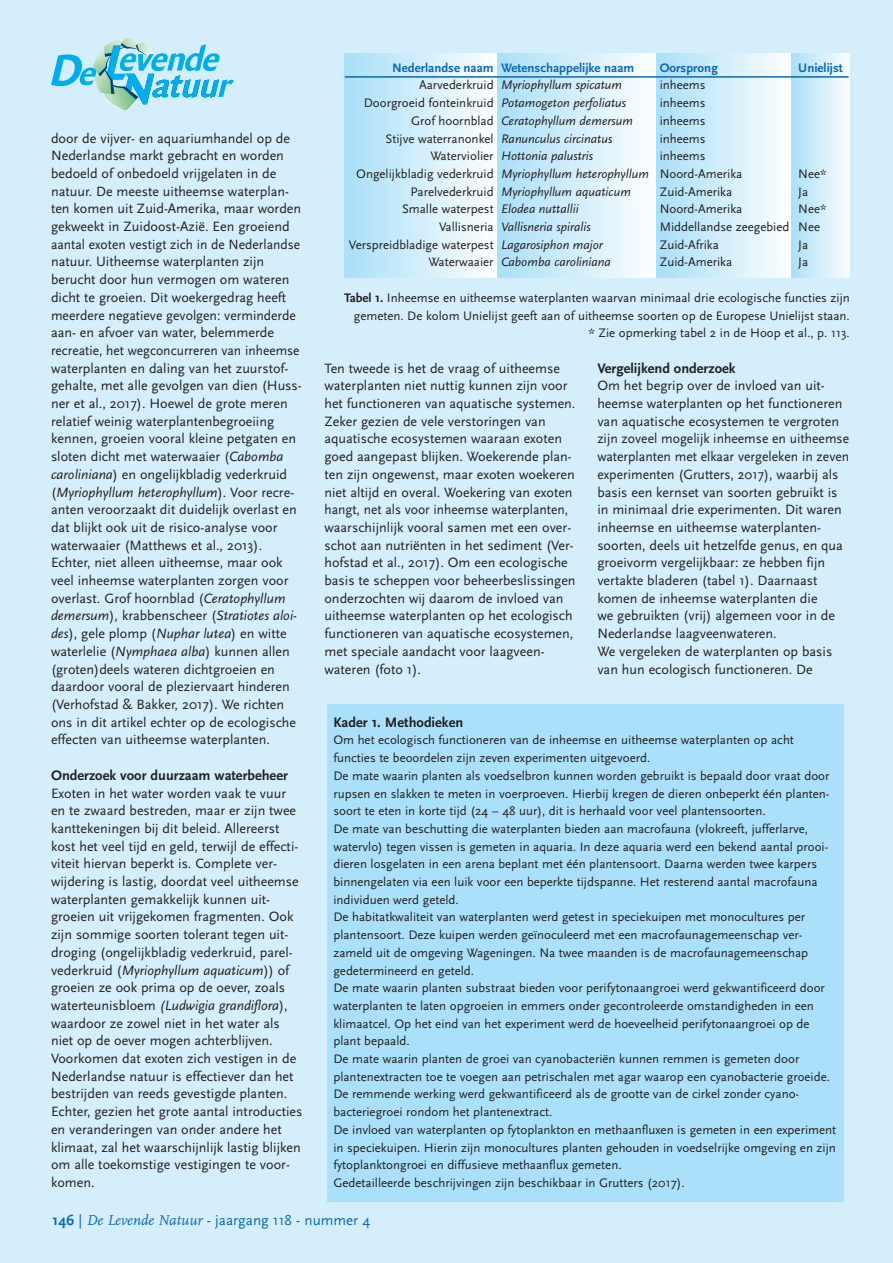
<style>
.page{position:relative;width:893px;height:1263px;background:#d4effb}
.page>*{position:absolute;margin:0;border:0;box-sizing:border-box;transform-origin:0 0}
.t1{font:15px "Scala Sans";color:#0c68b2}
.t2{font:700 14.4px "Scala Sans";color:#231f20}
.t3{font:14.1px/17.7px "Scala Sans";color:#231f20}
.t4{font:12.9px/17.7px "Scala Sans";color:#231f20}
.t5{font:italic 12.9px "Scala Sans";color:#231f20}
.t6{font:700 12.9px "Scala Sans";color:#0c68b2}
.s1{font-style:italic}
.s2{font-style:normal}
.s3{font-weight:700}
.s4{font-family:"FF Scala";font-style:italic}
</style>
<div class="page">
<div style="left:345px;top:54px;width:152px;height:223px;background:linear-gradient(to right,#aadff8,#fcfefe)"></div>
<div style="left:497px;top:54px;width:160px;height:223px;background:linear-gradient(to right,#a9dff8,#fdfefe)"></div>
<div style="left:657px;top:54px;width:134px;height:223px;background:linear-gradient(to right,#aadff8,#fcfefe)"></div>
<div style="left:791px;top:54px;width:58px;height:223px;background:linear-gradient(to right,#a9dff8,#fafdfe)"></div>
<div style="left:327px;top:705px;width:517px;height:497px;background:#aae0f9"></div>
<svg style="left:51px;top:38px;width:183px;height:73px"></svg>
<hr style="left:345px;top:76px;width:503px;height:2px;background:#0c68b2">
<p class="t3" style="left:51px;top:129px;width:252px">door de vijver- en aquariumhandel op de Nederlandse markt gebracht en worden bedoeld of onbedoeld vrijgelaten in de natuur. De meeste uitheemse waterplan&shy;ten komen uit Zuid-Amerika, maar worden gekweekt in Zuidoost-Azië. Een groeiend aantal exoten vestigt zich in de Nederlandse natuur. Uitheemse waterplanten zijn berucht door hun vermogen om wateren dicht te groeien. Dit woekergedrag heeft meerdere negatieve gevolgen: verminderde aan- en afvoer van water, belemmerde recreatie, het wegconcurreren van inheemse waterplanten en daling van het zuurstof&shy;gehalte, met alle gevolgen van dien (Huss&shy;ner et al., 2017). Hoewel de grote meren relatief weinig waterplantenbegroeiing kennen, groeien vooral kleine petgaten en sloten dicht met waterwaaier (<span class="s1">Cabomba caroliniana</span>) en ongelijkbladig vederkruid (<span class="s1">Myriophyllum heterophyllum</span>). Voor recre&shy;anten veroorzaakt dit duidelijk overlast en dat blijkt ook uit de risico-analyse voor waterwaaier (Matthews et al., 2013).<br>Echter, niet alleen uitheemse, maar ook veel inheemse waterplanten zorgen voor overlast. Grof hoornblad (<span class="s1">Ceratophyllum demersum</span>), krabbenscheer (<span class="s1">Stratiotes aloi&shy;des</span>), gele plomp (<span class="s1">Nuphar lutea</span>) en witte waterlelie (<span class="s1">Nymphaea alba</span>) kunnen allen (groten)deels wateren dichtgroeien en daardoor vooral de pleziervaart hinderen (Verhofstad &amp; Bakker, 2017). We richten ons in dit artikel echter op de ecologische effecten van uitheemse waterplanten.</p>
<p class="t2" style="left:51px;top:766px;width:238px">Onderzoek voor duurzaam waterbeheer</p>
<p class="t3" style="left:51px;top:784px;width:253px">Exoten in het water worden vaak te vuur en te zwaard bestreden, maar er zijn twee kanttekeningen bij dit beleid. Allereerst kost het veel tijd en geld, terwijl de effecti&shy;viteit hiervan beperkt is. Complete ver&shy;wijdering is lastig, doordat veel uitheemse waterplanten gemakkelijk kunnen uit&shy;groeien uit vrijgekomen fragmenten. Ook zijn sommige soorten tolerant tegen uit&shy;droging (ongelijkbladig vederkruid, parel&shy;vederkruid (<span class="s1">Myriophyllum aquaticum</span>)) of groeien ze ook prima op de oever, zoals waterteunisbloem <span class="s1">(Ludwigia grandiflora</span>), waardoor ze zowel niet in het water als niet op de oever mogen achterblijven.<br>Voorkomen dat exoten zich vestigen in de Nederlandse natuur is effectiever dan het bestrijden van reeds gevestigde planten.<br>Echter, gezien het grote aantal introducties en veranderingen van onder andere het klimaat, zal het waarschijnlijk lastig blijken om alle toekomstige vestigingen te voor&shy;komen.</p>
<p class="t6" style="left:392px;top:60px;width:244px">Nederlandse naam Wetenschappelijke naam</p>
<p class="t6" style="left:660px;top:60px;width:60px">Oorsprong</p>
<p class="t6" style="left:798px;top:60px;width:46px">Unielijst</p>
<p class="t5" style="left:419px;top:77px;width:205px"><span class="s2">Aarvederkruid</span> Myriophyllum spicatum</p>
<p class="t4" style="left:660px;top:76px;width:47px">inheems</p>
<p class="t4" style="left:364px;top:94px;width:264px">Doorgroeid fonteinkruid <span class="s1">Potamogeton perfoliatus</span></p>
<p class="t4" style="left:660px;top:94px;width:47px">inheems</p>
<p class="t5" style="left:411px;top:113px;width:223px"><span class="s2">Grof hoornblad</span> Ceratophyllum demersum</p>
<p class="t4" style="left:660px;top:111px;width:47px">inheems</p>
<p class="t5" style="left:385px;top:131px;width:228px"><span class="s2">Stijve waterranonkel</span> Ranunculus circinatus</p>
<p class="t4" style="left:660px;top:129px;width:47px">inheems</p>
<p class="t5" style="left:430px;top:148px;width:164px"><span class="s2">Waterviolier</span> Hottonia palustris</p>
<p class="t4" style="left:356px;top:147px;width:388px;text-indent:304px">inheems<br>Ongelijkbladig vederkruid <span class="s1">Myriophyllum heterophyllum</span> Noord-Amerika</p>
<p class="t4" style="left:798px;top:165px;width:30px">Nee*</p>
<p class="t5" style="left:410px;top:184px;width:222px"><span class="s2">Parelvederkruid</span> Myriophyllum aquaticum</p>
<p class="t4" style="left:660px;top:182px;width:74px">Zuid-Amerika</p>
<p class="t4" style="left:798px;top:182px;width:12px">Ja</p>
<p class="t4" style="left:402px;top:200px;width:178px">Smalle waterpest <span class="s1">Elodea nuttallii</span></p>
<p class="t4" style="left:660px;top:200px;width:84px">Noord-Amerika</p>
<p class="t4" style="left:798px;top:200px;width:30px">Nee*</p>
<p class="t5" style="left:439px;top:219px;width:153px"><span class="s2">Vallisneria</span> Vallisneria spiralis</p>
<p class="t4" style="left:660px;top:218px;width:162px">Middellandse zeegebied Nee</p>
<p class="t4" style="left:349px;top:235px;width:255px">Verspreidbladige waterpest <span class="s1">Lagarosiphon major</span></p>
<p class="t4" style="left:660px;top:235px;width:61px">Zuid-Afrika</p>
<p class="t4" style="left:798px;top:235px;width:12px">Ja</p>
<p class="t5" style="left:428px;top:254px;width:184px"><span class="s2">Waterwaaier</span> Cabomba caroliniana</p>
<p class="t4" style="left:660px;top:253px;width:74px">Zuid-Amerika</p>
<p class="t4" style="left:798px;top:253px;width:12px">Ja</p>
<p class="t4" style="left:344px;top:288px;width:507px;text-align:right"><span class="s3">Tabel 1.</span> Inheemse en uitheemse waterplanten waarvan minimaal drie ecologische functies zijn gemeten. De kolom Unielijst geeft aan of uitheemse soorten op de Europese Unielijst staan.<br>* Zie opmerking tabel 2 in de Hoop et al., p. 113.</p>
<p class="t3" style="left:324px;top:359px;width:253px">Ten tweede is het de vraag of uitheemse waterplanten niet nuttig kunnen zijn voor het functioneren van aquatische systemen.<br>Zeker gezien de vele verstoringen van aquatische ecosystemen waaraan exoten goed aangepast blijken. Woekerende plan&shy;ten zijn ongewenst, maar exoten woekeren niet altijd en overal. Woekering van exoten hangt, net als voor inheemse waterplanten, waarschijnlijk vooral samen met een over&shy;schot aan nutriënten in het sediment (Ver&shy;hofstad et al., 2017). Om een ecologische basis te scheppen voor beheerbeslissingen onderzochten wij daarom de invloed van uitheemse waterplanten op het ecologisch functioneren van aquatische ecosystemen, met speciale aandacht voor laagveen&shy;wateren (foto 1).</p>
<p class="t2" style="left:597px;top:359px;width:140px">Vergelijkend onderzoek</p>
<p class="t3" style="left:597px;top:377px;width:253px">Om het begrip over de invloed van uit&shy;heemse waterplanten op het functioneren van aquatische ecosystemen te vergroten zijn zoveel mogelijk inheemse en uitheemse waterplanten met elkaar vergeleken in zeven experimenten (Grutters, 2017), waarbij als basis een kernset van soorten gebruikt is in minimaal drie experimenten. Dit waren inheemse en uitheemse waterplanten&shy;soorten, deels uit hetzelfde genus, en qua groeivorm vergelijkbaar: ze hebben fijn vertakte bladeren (tabel 1). Daarnaast komen de inheemse waterplanten die<br>we gebruikten (vrij) algemeen voor in de Nederlandse laagveenwateren.<br>We vergeleken de waterplanten op basis van hun ecologisch functioneren. De</p>
<p class="t2" style="left:333px;top:713px;width:131px">Kader 1. Methodieken</p>
<p class="t4" style="left:333px;top:731px;width:504px">Om het ecologisch functioneren van de inheemse en uitheemse waterplanten op acht functies te beoordelen zijn zeven experimenten uitgevoerd.<br>De mate waarin planten als voedselbron kunnen worden gebruikt is bepaald door vraat door rupsen en slakken te meten in voerproeven. Hierbij kregen de dieren onbeperkt één planten&shy;soort te eten in korte tijd (24 – 48 uur), dit is herhaald voor veel plantensoorten.<br>De mate van beschutting die waterplanten bieden aan macrofauna (vlokreeft, jufferlarve, watervlo) tegen vissen is gemeten in aquaria. In deze aquaria werd een bekend aantal prooi&shy;dieren losgelaten in een arena beplant met één plantensoort. Daarna werden twee karpers binnengelaten via een luik voor een beperkte tijdspanne. Het resterend aantal macrofauna individuen werd geteld.<br>De habitatkwaliteit van waterplanten werd getest in speciekuipen met monocultures per plantensoort. Deze kuipen werden geïnoculeerd met een macrofaunagemeenschap ver&shy;zameld uit de omgeving Wageningen. Na twee maanden is de macrofaunagemeenschap gedetermineerd en geteld.<br>De mate waarin planten substraat bieden voor perifytonaangroei werd gekwantificeerd door waterplanten te laten opgroeien in emmers onder gecontroleerde omstandigheden in een klimaatcel. Op het eind van het experiment werd de hoeveelheid perifytonaangroei op de plant bepaald.<br>De mate waarin planten de groei van cyanobacteriën kunnen remmen is gemeten door plantenextracten toe te voegen aan petrischalen met agar waarop een cyanobacterie groeide.<br>De remmende werking werd gekwantificeerd als de grootte van de cirkel zonder cyano&shy;bacteriegroei rondom het plantenextract.<br>De invloed van waterplanten op fytoplankton en methaanfluxen is gemeten in een experiment in speciekuipen. Hierin zijn monocultures planten gehouden in voedselrijke omgeving en zijn fytoplanktongroei en diffusieve methaanflux gemeten.<br>Gedetailleerde beschrijvingen zijn beschikbaar in Grutters (2017).</p>
<p class="t1" style="left:53px;top:1211px;width:319px"><span class="s3">146</span> | <span class="s4">De Levende Natuur</span> - jaargang 118 - nummer 4</p>
</div>
